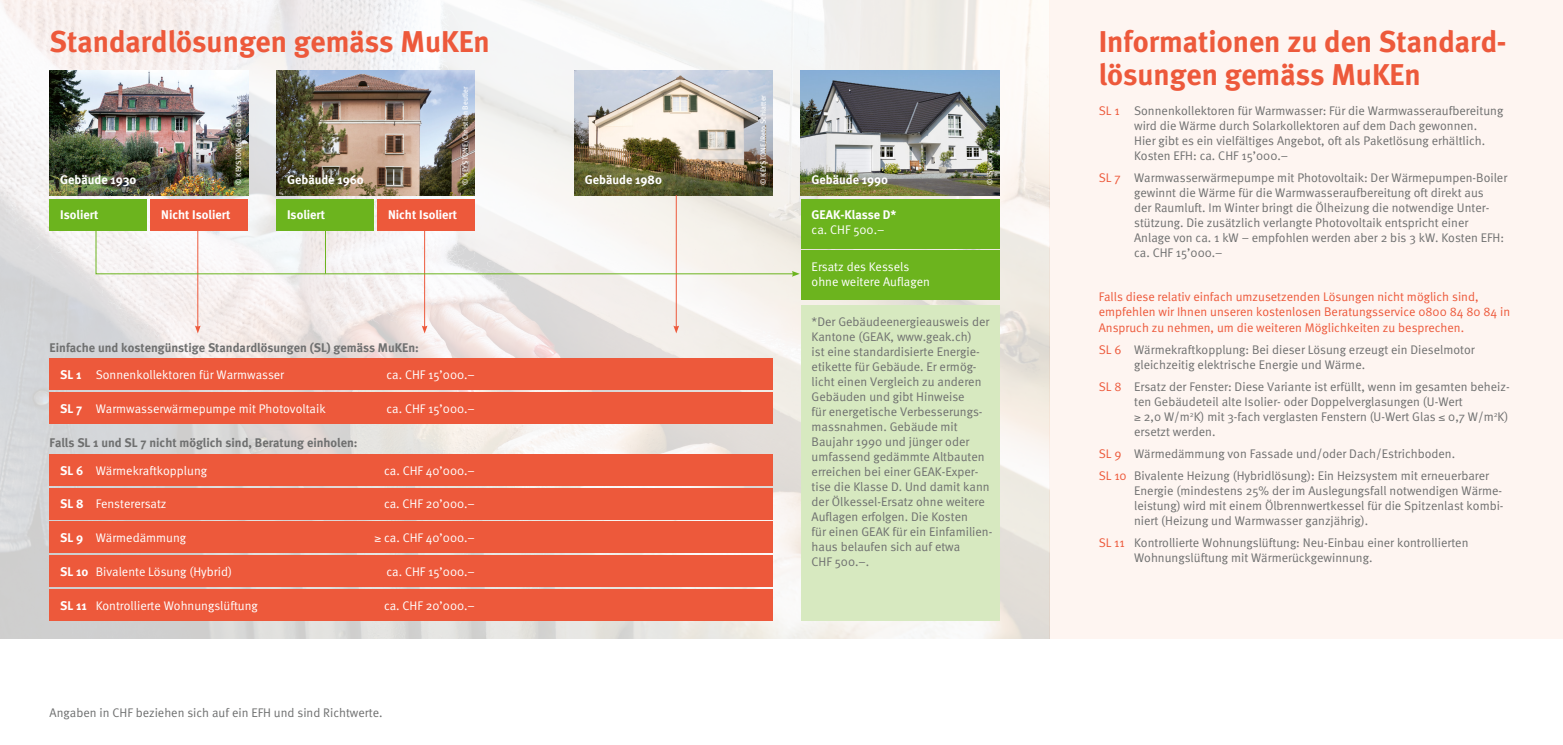
<style>
.page{position:relative;width:1563px;height:745px;background:#fff}
.page>*{position:absolute;margin:0;border:0;box-sizing:border-box;transform-origin:0 0}
.t1{font:700 30px/32.5px "Meta";color:#ed593b}
.t2{font:12.5px/15px "Meta Normal";color:#6f7070}
.t3{font:12.5px/15px "Meta Normal";color:#fff}
.t4{font:12.5px/15px "Meta Normal";color:#ed593b}
.t5{font:700 12.5px "Meta";color:#6f7070}
.t6{font:700 12.5px "Meta";color:#fff}
.t7{font:7.5px "Meta";color:#fff}
.s1{font-family:"Meta";font-weight:700}
.s2{color:#ed593b}
</style>
<div class="page">
<div style="left:1049px;top:0;width:514px;height:638px;background:#fef5f1"></div>
<img style="left:0;top:0;width:1049px;height:638px">
<img style="left:50px;top:71px;width:198px;height:124px">
<img style="left:276px;top:71px;width:199px;height:124px">
<img style="left:574px;top:71px;width:198px;height:124px">
<img style="left:801px;top:71px;width:198px;height:124px">
<div style="left:801px;top:198px;width:198px;height:50px;background:#6cb41e"></div>
<div style="left:276px;top:198px;width:98px;height:32px;background:#6cb41e"></div>
<div style="left:50px;top:198px;width:97px;height:32px;background:#6cb41e"></div>
<div style="left:377px;top:198px;width:98px;height:32px;background:#ed593b"></div>
<div style="left:151px;top:198px;width:97px;height:32px;background:#ed593b"></div>
<div style="left:50px;top:358px;width:723px;height:32px;background:#ed593b"></div>
<div style="left:50px;top:454px;width:723px;height:31px;background:#ed593b"></div>
<div style="left:50px;top:392px;width:723px;height:31px;background:#ed593b"></div>
<div style="left:50px;top:487px;width:723px;height:32px;background:#ed593b"></div>
<div style="left:50px;top:521px;width:723px;height:32px;background:#ed593b"></div>
<div style="left:50px;top:555px;width:723px;height:31px;background:#ed593b"></div>
<div style="left:50px;top:588px;width:723px;height:32px;background:#ed593b"></div>
<div style="left:801px;top:250px;width:198px;height:49px;background:#6cb41e"></div>
<div style="left:801px;top:305px;width:198px;height:315px;background:#d7e9c0"></div>
<hr style="left:424px;top:227px;width:1px;height:100px;background:#ed593b">
<svg style="left:422px;top:325px;width:5px;height:8px"></svg>
<hr style="left:197px;top:227px;width:1px;height:100px;background:#ed593b">
<svg style="left:195px;top:325px;width:6px;height:8px"></svg>
<hr style="left:676px;top:195px;width:1px;height:132px;background:#ed593b">
<svg style="left:673px;top:325px;width:6px;height:8px"></svg>
<svg style="left:95px;top:219px;width:705px;height:57px"></svg>
<h1 class="t1" style="left:50px;top:25px;width:442px">Standardlösungen gemäss MuKEn</h1>
<p class="t7" style="left:234px;top:185px;width:88px;rotate:-90deg">© KEYSTONE/Leo Duperrex</p>
<p class="t7" style="left:461px;top:185px;width:100px;rotate:-90deg">© KEYSTONE/Christian Beutler</p>
<p class="t7" style="left:758px;top:185px;width:91px;rotate:-90deg">© KEYSTONE/Reto Schlatter</p>
<p class="t6" style="left:60px;top:172px;width:78px">Gebäude 1930</p>
<p class="t6" style="left:287px;top:172px;width:78px">Gebäude 1960</p>
<p class="t6" style="left:585px;top:172px;width:79px">Gebäude 1980</p>
<p class="t6" style="left:811px;top:172px;width:78px">Gebäude 1990</p>
<p class="t6" style="left:60px;top:207px;width:40px">Isoliert</p>
<p class="t6" style="left:161px;top:207px;width:71px">Nicht Isoliert</p>
<p class="t6" style="left:287px;top:207px;width:40px">Isoliert</p>
<p class="t6" style="left:388px;top:207px;width:71px">Nicht Isoliert</p>
<p class="t6" style="left:811px;top:207px;width:86px">GEAK-Klasse D*</p>
<p class="t3" style="left:811px;top:222px;width:74px">ca. CHF 500.–</p>
<p class="t7" style="left:985px;top:185px;width:48px;rotate:-90deg">© iStock/acilo</p>
<p class="t5" style="left:50px;top:339px;width:371px">Einfache und kostengünstige Standardlösungen (SL) gemäss MuKEn:</p>
<p class="t3" style="left:60px;top:367px;width:225px"><span class="s1">SL 1</span> Sonnenkollektoren für Warmwasser</p>
<p class="t3" style="left:386px;top:367px;width:90px">ca. CHF 15’000.–</p>
<p class="t3" style="left:60px;top:400px;width:267px"><span class="s1">SL 7</span> Warmwasserwärmepumpe mit Photovoltaik</p>
<p class="t3" style="left:386px;top:400px;width:90px">ca. CHF 15’000.–</p>
<p class="t5" style="left:50px;top:435px;width:309px">Falls SL 1 und SL 7 nicht möglich sind, Beratung einholen:</p>
<p class="t3" style="left:60px;top:462px;width:148px"><span class="s1">SL 6</span> Wärmekraftkopplung</p>
<p class="t3" style="left:384px;top:462px;width:92px">ca. CHF 40’000.–</p>
<p class="t3" style="left:60px;top:496px;width:108px"><span class="s1">SL 8</span> Fensterersatz</p>
<p class="t3" style="left:384px;top:496px;width:92px">ca. CHF 20’000.–</p>
<p class="t3" style="left:60px;top:530px;width:127px"><span class="s1">SL 9</span> Wärmedämmung</p>
<p class="t3" style="left:374px;top:530px;width:102px">≥ ca. CHF 40’000.–</p>
<p class="t3" style="left:60px;top:563px;width:173px"><span class="s1">SL 10</span> Bivalente Lösung (Hybrid)</p>
<p class="t3" style="left:386px;top:563px;width:90px">ca. CHF 15’000.–</p>
<p class="t3" style="left:60px;top:597px;width:199px"><span class="s1">SL 11</span> Kontrollierte Wohnungslüftung</p>
<p class="t3" style="left:384px;top:597px;width:92px">ca. CHF 20’000.–</p>
<p class="t2" style="left:50px;top:704px;width:334px">Angaben in CHF beziehen sich auf ein EFH und sind Richtwerte.</p>
<p class="t3" style="left:811px;top:258px;width:120px">Ersatz des Kessels ohne weitere Auflagen</p>
<p class="t2" style="left:811px;top:314px;width:182px">*Der Gebäudeenergieausweis der<br>Kantone (GEAK, www.geak.ch)<br>ist eine standardisierte Energie&shy;etikette für Gebäude. Er ermög&shy;licht einen Vergleich zu anderen<br>Gebäuden und gibt Hinweise<br>für energetische Verbesserungs&shy;massnahmen. Gebäude mit<br>Baujahr 1990 und jünger oder umfassend gedämmte Altbauten erreichen bei einer GEAK-Exper&shy;tise die Klasse D. Und damit kann der Ölkessel-Ersatz ohne weitere<br>Auflagen erfolgen. Die Kosten<br>für einen GEAK für ein Einfamilien&shy;haus belaufen sich auf etwa<br>CHF 500.–.</p>
<h1 class="t1" style="left:1098px;top:25px;width:409px">Informationen zu den Standard&shy;lösungen gemäss MuKEn</h1>
<p class="t2" style="left:1134px;top:103px;width:371px;text-indent:-35px"><span class="s2">SL 1</span> Sonnenkollektoren für Warmwasser: Für die Warmwasseraufbereitung wird die Wärme durch Solarkollektoren auf dem Dach gewonnen.<br>Hier gibt es ein vielfältiges Angebot, oft als Paketlösung erhältlich.<br>Kosten EFH: ca. CHF 15’000.–</p>
<p class="t2" style="left:1134px;top:170px;width:375px;text-indent:-35px"><span class="s2">SL 7</span> Warmwasserwärmepumpe mit Photovoltaik: Der Wärmepumpen-Boiler gewinnt die Wärme für die Warmwasseraufbereitung oft direkt aus<br>der Raumluft. Im Winter bringt die Ölheizung die notwendige Unter&shy;stützung. Die zusätzlich verlangte Photovoltaik entspricht einer Anlage von ca. 1 kW – empfohlen werden aber 2 bis 3 kW. Kosten EFH: ca. CHF 15’000.–</p>
<p class="t4" style="left:1098px;top:289px;width:413px">Falls diese relativ einfach umzusetzenden Lösungen nicht möglich sind, empfehlen wir Ihnen unseren kostenlosen Beratungsservice 0800 84 80 84 in<br>Anspruch zu nehmen, um die weiteren Möglichkeiten zu besprechen.</p>
<p class="t2" style="left:1134px;top:341px;width:342px;text-indent:-35px"><span class="s2">SL 6</span> Wärmekraftkopplung: Bei dieser Lösung erzeugt ein Dieselmotor gleichzeitig elektrische Energie und Wärme.</p>
<p class="t2" style="left:1134px;top:378px;width:377px;text-indent:-35px"><span class="s2">SL 8</span> Ersatz der Fenster: Diese Variante ist erfüllt, wenn im gesamten beheiz&shy;ten Gebäudeteil alte Isolier- oder Doppelverglasungen (U-Wert<br>≥ 2,0 W/m<sup>2</sup>K) mit 3-fach verglasten Fenstern (U-Wert Glas ≤ 0,7 W/m<sup>2</sup>K) ersetzt werden.</p>
<p class="t2" style="left:1098px;top:442px;width:392px;line-height:22.1px"><span class="s2">SL 9</span> Wärmedämmung von Fassade und/oder Dach/Estrichboden.<br><span class="s2">SL 10</span> Bivalente Heizung (Hybridlösung): Ein Heizsystem mit erneuerbarer</p>
<p class="t2" style="left:1134px;top:482px;width:371px;text-align:justify">Energie (mindestens 25% der im Auslegungsfall notwendigen Wärme&shy;leistung) wird mit einem Ölbrennwertkessel für die Spitzenlast kombi&shy;niert (Heizung und Warmwasser ganzjährig).</p>
<p class="t2" style="left:1134px;top:535px;width:336px;text-indent:-35px"><span class="s2">SL 11</span> Kontrollierte Wohnungslüftung: Neu-Einbau einer kontrollierten<br>Wohnungslüftung mit Wärmerückgewinnung.</p>
</div>
